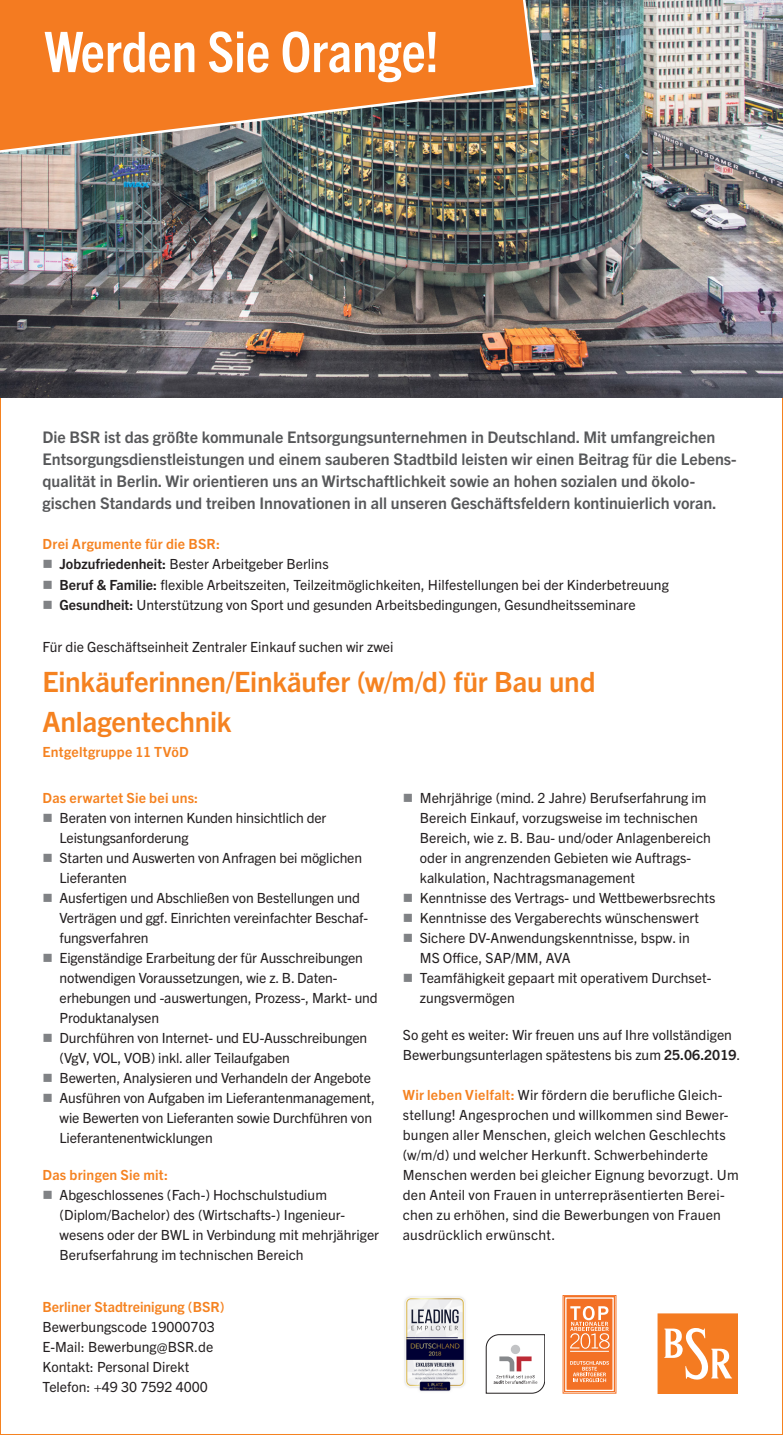
<style>
.page{position:relative;width:783px;height:1435px;background:#fff}
.page>*{position:absolute;margin:0;border:0;box-sizing:border-box;transform-origin:0 0}
.Subline{font:700 condensed 56px "Trade Gothic Next LT Pro";color:#fff}
.t1{font:700 28px/40px "Trade Gothic Next LT Pro";letter-spacing:-.005em;color:#f58220}
.t2{font:700 16px/22px "Trade Gothic Next LT Pro";color:#57585a}
.copy{font:14px/20px "Trade Gothic Next LT Pro";color:#231f20}
.t3{font:700 14px "Trade Gothic Next LT Pro";letter-spacing:.015em;color:#f58220}
.s1{font-weight:700}
.s2{font-weight:700;color:#f58220}
</style>
<div class="page">
<img style="left:0;top:0;width:782px;height:398px">
<svg style="left:0;top:0;width:536px;height:153px;background:#d57a34"></svg>
<svg style="left:657px;top:1313px;width:81px;height:81px;background:#f59349"></svg>
<svg style="left:486px;top:1334px;width:59px;height:59px"></svg>
<img style="left:404px;top:1296px;width:62px;height:96px">
<svg style="left:562px;top:1295px;width:54px;height:98px;background:#f5935a"></svg>
<p class="Subline" style="left:44px;top:14px;width:396px">Werden Sie Orange!</p>
<p class="t2" style="left:43px;top:425px;width:695px">Die BSR ist das größte kommunale Entsorgungsunternehmen in Deutschland. Mit umfangreichen Entsorgungsdienstleistungen und einem sauberen Stadtbild leisten wir einen Beitrag für die Lebens&shy;qualität in Berlin. Wir orientieren uns an Wirtschaftlichkeit sowie an hohen sozialen und ökolo&shy;gischen Standards und treiben Innovationen in all unseren Geschäftsfeldern kontinuierlich voran.</p>
<p class="t3" style="left:43px;top:534px;width:179px">Drei Argumente für die BSR:</p>
<p class="copy" style="left:60px;top:553px;width:270px"><span class="s1">Jobzufriedenheit:</span> Bester Arbeitgeber Berlins</p>
<p class="copy" style="left:60px;top:573px;width:610px"><span class="s1">Beruf &amp; Familie:</span> flexible Arbeitszeiten, Teilzeitmöglichkeiten, Hilfestellungen bei der Kinderbetreuung</p>
<p class="copy" style="left:60px;top:593px;width:577px"><span class="s1">Gesundheit:</span> Unterstützung von Sport und gesunden Arbeitsbedingungen, Gesundheitsseminare</p>
<p class="copy" style="left:43px;top:635px;width:352px">Für die Geschäftseinheit Zentraler Einkauf suchen wir zwei</p>
<p class="t1" style="left:43px;top:659px;width:554px">Einkäuferinnen/Einkäufer (w/m/d) für Bau und<br>Anlagentechnik</p>
<p class="t3" style="left:43px;top:742px;width:148px">Entgeltgruppe 11 TVöD</p>
<p class="t3" style="left:43px;top:788px;width:157px">Das erwartet Sie bei uns:</p>
<p class="copy" style="left:60px;top:807px;width:268px">Beraten von internen Kunden hinsichtlich der<br>Leistungsanforderung</p>
<p class="copy" style="left:60px;top:847px;width:304px">Starten und Auswerten von Anfragen bei möglichen<br>Lieferanten</p>
<p class="copy" style="left:60px;top:887px;width:310px">Ausfertigen und Abschließen von Bestellungen und<br>Verträgen und ggf. Einrichten vereinfachter Beschaf&shy;fungsverfahren</p>
<p class="copy" style="left:60px;top:947px;width:319px">Eigenständige Erarbeitung der für Ausschreibungen notwendigen Voraussetzungen, wie z. B. Daten&shy;erhebungen und -auswertungen, Prozess-, Markt- und Produktanalysen</p>
<p class="copy" style="left:60px;top:1027px;width:309px">Durchführen von Internet- und EU-Ausschreibungen (VgV, VOL, VOB) inkl. aller Teilaufgaben</p>
<p class="copy" style="left:60px;top:1067px;width:313px">Bewerten, Analysieren und Verhandeln der Angebote</p>
<p class="copy" style="left:60px;top:1087px;width:317px">Ausführen von Aufgaben im Lieferantenmanagement, wie Bewerten von Lieferanten sowie Durchführen von<br>Lieferantenentwicklungen</p>
<p class="t3" style="left:43px;top:1165px;width:127px">Das bringen Sie mit:</p>
<p class="copy" style="left:60px;top:1184px;width:321px">Abgeschlossenes (Fach-) Hochschulstudium (Diplom/Bachelor) des (Wirtschafts-) Ingenieur&shy;wesens oder der BWL in Verbindung mit mehrjähriger Berufserfahrung im technischen Bereich</p>
<p class="t3" style="left:43px;top:1297px;width:183px">Berliner Stadtreinigung (BSR)</p>
<p class="copy" style="left:43px;top:1316px;width:174px">Bewerbungscode 19000703</p>
<p class="copy" style="left:43px;top:1336px;width:172px">E-Mail: Bewerbung@BSR.de</p>
<p class="copy" style="left:43px;top:1356px;width:148px">Kontakt: Personal Direkt</p>
<p class="copy" style="left:43px;top:1376px;width:167px">Telefon: +49 30 7592 4000</p>
<p class="copy" style="left:420px;top:787px;width:292px">Mehrjährige (mind. 2 Jahre) Berufserfahrung im Bereich Einkauf, vorzugsweise im technischen Bereich, wie z. B. Bau- und/oder Anlagenbereich oder in angrenzenden Gebieten wie Auftrags&shy;kalkulation, Nachtragsmanagement</p>
<p class="copy" style="left:420px;top:887px;width:297px">Kenntnisse des Vertrags- und Wettbewerbsrechts</p>
<p class="copy" style="left:420px;top:907px;width:280px">Kenntnisse des Vergaberechts wünschenswert</p>
<p class="copy" style="left:420px;top:927px;width:271px">Sichere DV-Anwendungskenntnisse, bspw. in<br>MS Office, SAP/MM, AVA</p>
<p class="copy" style="left:420px;top:967px;width:293px">Teamfähigkeit gepaart mit operativem Durchset&shy;zungsvermögen</p>
<p class="copy" style="left:403px;top:1024px;width:339px">So geht es weiter: Wir freuen uns auf Ihre vollständigen<br>Bewerbungsunterlagen spätestens bis zum <span class="s1">25.06.2019</span>.</p>
<p class="copy" style="left:403px;top:1084px;width:337px"><span class="s2">Wir leben Vielfalt:</span> Wir fördern die berufliche Gleich&shy;stellung! Angesprochen und willkommen sind Bewer&shy;bungen aller Menschen, gleich welchen Geschlechts (w/m/d) und welcher Herkunft. Schwerbehinderte Menschen werden bei gleicher Eignung bevorzugt. Um den Anteil von Frauen in unterrepräsentierten Berei&shy;chen zu erhöhen, sind die Bewerbungen von Frauen ausdrücklich erwünscht.</p>
</div>
